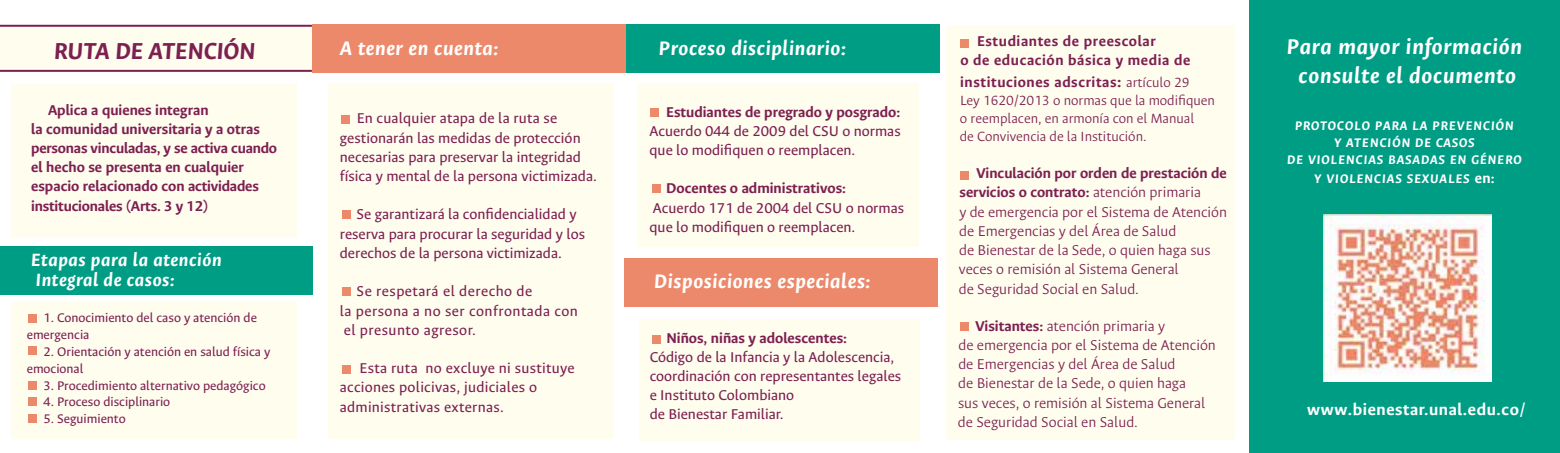
<style>
.page{position:relative;width:1560px;height:453px;background:#fff}
.page>*{position:absolute;margin:0;border:0;box-sizing:border-box;transform-origin:0 0}
.t1{font:italic 700 26px "Ancizar Sans";color:#7c2052}
.t2{font:italic 700 24px/28.8px "Ancizar Sans";letter-spacing:.035em;color:#fff;text-align:center}
.t3{font:italic 700 22px "Ancizar Sans";letter-spacing:.03em;color:#fff}
.t4{font:italic 700 20px/20px "Ancizar Sans";letter-spacing:.03em;color:#fff}
.t5{font:700 18px "Ancizar Sans";letter-spacing:.035em;color:#fff}
.t6{font:16px/19.2px "Ancizar Sans";color:#7c2052}
.t7{font:300 16px/19.2px "Ancizar Sans";color:#7c2052}
.t8{font:700 16px/19.2px "Ancizar Sans";color:#7c2052}
.t9{font:700 16px/19.2px "Ancizar Sans";letter-spacing:.035em;color:#7c2052}
.t10{font:16px/19.2px "Ancizar Sans";letter-spacing:.03em;color:#7c2052}
.t11{font:300 15px/18px "Ancizar Sans";color:#7c2052}
.t12{font:14px/16.8px "Ancizar Sans";color:#7c2052}
.t13{font:italic 700 14px/16.8px "Ancizar Sans";letter-spacing:.07em;color:#fff;text-align:center}
.s1{font-size:18px}
.s2{font-weight:300;font-size:15px}
.s3{font-weight:700}
.s4{font-style:normal;font-size:16px}
</style>
<div class="page">
<div style="left:1249px;top:1px;width:310px;height:452px;background:#009d85"></div>
<div style="left:947px;top:25px;width:288px;height:414px;background:#fffdee"></div>
<div style="left:639px;top:318px;width:281px;height:122px;background:#fffdee"></div>
<div style="left:638px;top:83px;width:281px;height:163px;background:#fffdee"></div>
<div style="left:329px;top:84px;width:285px;height:355px;background:#fffdee"></div>
<div style="left:12px;top:84px;width:285px;height:153px;background:#fffdee"></div>
<div style="left:12px;top:303px;width:285px;height:136px;background:#fffdee"></div>
<div style="left:0;top:26px;width:312px;height:45px;background:#fffdee"></div>
<hr style="left:0;top:25px;width:312px;height:2px;background:#7c2052">
<hr style="left:0;top:70px;width:312px;height:2px;background:#7c2052">
<div style="left:312px;top:24px;width:314px;height:49px;background:#ed896b"></div>
<div style="left:341px;top:115px;width:9px;height:8px;background:#ed896b"></div>
<div style="left:342px;top:210px;width:9px;height:8px;background:#ed896b"></div>
<div style="left:342px;top:287px;width:9px;height:8px;background:#ed896b"></div>
<div style="left:342px;top:365px;width:8px;height:8px;background:#ed896b"></div>
<div style="left:626px;top:24px;width:313px;height:49px;background:#009d85"></div>
<div style="left:624px;top:258px;width:313px;height:49px;background:#ed896b"></div>
<div style="left:651px;top:108px;width:8px;height:9px;background:#ed896b"></div>
<div style="left:652px;top:184px;width:8px;height:8px;background:#ed896b"></div>
<div style="left:652px;top:335px;width:8px;height:8px;background:#ed896b"></div>
<div style="left:961px;top:322px;width:8px;height:8px;background:#ed896b"></div>
<div style="left:961px;top:171px;width:8px;height:9px;background:#ed896b"></div>
<div style="left:961px;top:39px;width:8px;height:8px;background:#ed896b"></div>
<div style="left:28px;top:314px;width:8px;height:8px;background:#ed896b"></div>
<div style="left:28px;top:347px;width:8px;height:8px;background:#ed896b"></div>
<div style="left:28px;top:381px;width:8px;height:9px;background:#ed896b"></div>
<div style="left:28px;top:397px;width:8px;height:8px;background:#ed896b"></div>
<div style="left:28px;top:414px;width:8px;height:8px;background:#ed896b"></div>
<div style="left:0;top:246px;width:313px;height:49px;background:#009d85"></div>
<img style="left:1324px;top:214px;width:167px;height:168px">
<h1 class="t1" style="left:54px;top:36px;width:203px">RUTA DE ATENCIÓN</h1>
<h3 class="t3" style="left:340px;top:35px;width:160px">A tener en cuenta:</h3>
<h3 class="t3" style="left:659px;top:36px;width:189px">Proceso disciplinario:</h3>
<p class="t8" style="left:31px;top:100px;width:247px;text-indent:17px">Aplica a quienes integran<br>la comunidad universitaria y a otras personas vinculadas, y se activa cuando el hecho se presenta en cualquier espacio relacionado con actividades institucionales (Arts. 3 y 12)</p>
<p class="t4" style="left:31px;top:250px;width:192px">Etapas para la atención<br>Integral de casos:</p>
<p class="t12" style="left:27px;top:310px;width:232px;text-indent:17px">1. Conocimiento del caso y atención de emergencia</p>
<p class="t12" style="left:27px;top:343px;width:245px;text-indent:17px">2. Orientación y atención en salud física y emocional</p>
<p class="t12" style="left:43px;top:377px;width:224px">3. Procedimiento alternativo pedagógico</p>
<p class="t12" style="left:43px;top:394px;width:128px">4. Proceso disciplinario</p>
<p class="t12" style="left:43px;top:410px;width:84px">5. Seguimiento</p>
<p class="t6" style="left:340px;top:109px;width:259px;text-indent:17px">En cualquier atapa de la ruta se gestionarán las medidas de protección necesarias para preservar la integridad física y mental de la persona victimizada.</p>
<p class="t6" style="left:340px;top:205px;width:247px;text-indent:17px">Se garantizará la confidencialidad y reserva para procurar la seguridad y los derechos de la persona victimizada.</p>
<p class="t10" style="left:340px;top:282px;width:239px;text-indent:17px">Se respetará el derecho de<br>la persona a no ser confrontada con el presunto agresor.</p>
<p class="t6" style="left:340px;top:359px;width:236px;text-indent:20px">Esta ruta no excluye ni sustituye acciones policivas, judiciales o administrativas externas.</p>
<p class="t8" style="left:666px;top:102px;width:235px">Estudiantes de pregrado y posgrado:</p>
<p class="t6" style="left:649px;top:121px;width:253px">Acuerdo 044 de 2009 del CSU o normas que lo modifiquen o reemplacen.</p>
<p class="t8" style="left:666px;top:179px;width:181px">Docentes o administrativos:</p>
<p class="t6" style="left:649px;top:198px;width:256px">Acuerdo 171 de 2004 del CSU o normas que lo modifiquen o reemplacen.</p>
<h3 class="t3" style="left:654px;top:269px;width:218px">Disposiciones especiales:</h3>
<p class="t8" style="left:666px;top:328px;width:182px">Niños, niñas y adolescentes:</p>
<p class="t6" style="left:650px;top:347px;width:253px">Código de la Infancia y la Adolescencia, coordinación con representantes legales e Instituto Colombiano<br>de Bienestar Familiar.</p>
<p class="t9" style="left:960px;top:32px;width:231px;text-indent:17px">Estudiantes de preescolar<br>o de educación básica y media de</p>
<p class="t9" style="left:960px;top:73px;width:231px">instituciones adscritas<span class="s1">:</span> <span class="s2">artículo 29</span></p>
<p class="t11" style="left:960px;top:91px;width:257px">Ley 1620/2013 o normas que la modifiquen o reemplacen, en armonía con el Manual<br>de Convivencia de la Institución.</p>
<p class="t7" style="left:959px;top:164px;width:270px;text-indent:18px"><span class="s3">Vinculación por orden de prestación de servicios o contrato:</span> atención primaria<br>y de emergencia por el Sistema de Atención de Emergencias y del Área de Salud<br>de Bienestar de la Sede, o quien haga sus veces o remisión al Sistema General<br>de Seguridad Social en Salud.</p>
<p class="t7" style="left:958px;top:316px;width:259px;text-indent:17px"><span class="s3">Visitantes:</span> atención primaria y<br>de emergencia por el Sistema de Atención de Emergencias y del Área de Salud<br>de Bienestar de la Sede, o quien haga<br>sus veces, o remisión al Sistema General de Seguridad Social en Salud.</p>
<h2 class="t2" style="left:1286px;top:32px;width:237px">Para mayor información consulte el documento</h2>
<p class="t13" style="left:1287px;top:117px;width:236px">PROTOCOLO PARA LA PREVENCIÓN<br>Y ATENCIÓN DE CASOS<br>DE VIOLENCIAS BASADAS EN GÉNERO</p>
<p class="t13" style="left:1314px;top:170px;width:182px">Y VIOLENCIAS SEXUALES <span class="s4">en:</span></p>
<p class="t5" style="left:1307px;top:399px;width:220px">www.bienestar.unal.edu.co/</p>
</div>
